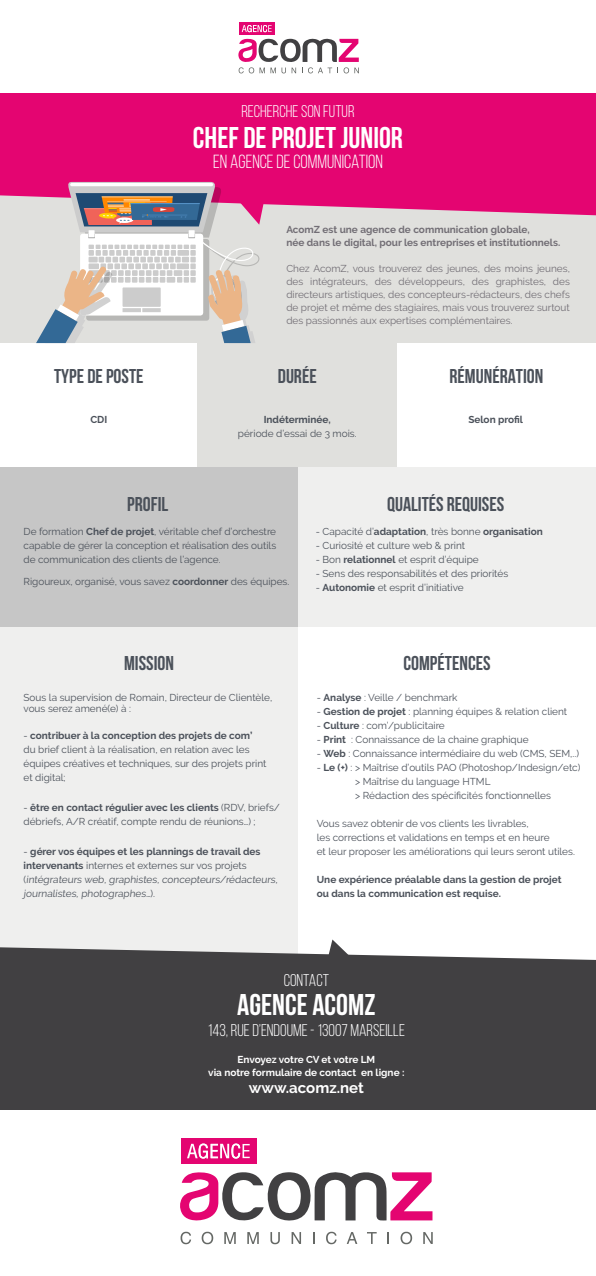
<style>
.page{position:relative;width:596px;height:1276px;background:#fff}
.page>*{position:absolute;margin:0;border:0;box-sizing:border-box;transform-origin:0 0}
.t1{font:700 30px "Bebas Neue";color:#fff}
.t2{font:700 20px "Bebas Neue";color:#4b515a}
.t3{font:19px "Bebas Neue";color:#fff}
.t4{font:17px "Bebas Neue";color:#fff}
.t5{font:700 15px "Raleway";color:#fff}
.t6{font:10px/14px "Raleway";color:#4b515a}
.t7{font:10px/13px "Raleway";color:#726e75;text-align:justify}
.t8{font:700 10px/14px "Raleway";color:#4b515a}
.t9{font:700 10px/13px "Raleway";color:#726e75}
.t10{font:700 10px/13px "Raleway";color:#fff;text-align:center}
.s1{font-weight:700}
.s2{font-weight:400}
</style>
<div class="page">
<div style="left:0;top:626px;width:298px;height:375px;background:#efefee"></div>
<svg style="left:0;top:947px;width:595px;height:87px;fill:#414042"></svg>
<svg style="left:326px;top:939px;width:27px;height:23px"></svg>
<div style="left:0;top:1034px;width:595px;height:75px;background:#414042"></div>
<div style="left:198px;top:343px;width:198px;height:124px;background:#e0e0dd"></div>
<div style="left:0;top:106px;width:595px;height:237px;background:#e0e0dd"></div>
<div style="left:0;top:93px;width:595px;height:122px;background:#e40571"></div>
<div style="left:298px;top:467px;width:297px;height:159px;background:#efefee"></div>
<div style="left:0;top:467px;width:298px;height:159px;background:#c6c6c6"></div>
<svg style="left:36px;top:182px;width:229px;height:161px"></svg>
<svg style="left:180px;top:1231px;width:11px;height:13px"></svg>
<svg style="left:201px;top:1231px;width:12px;height:13px"></svg>
<svg style="left:224px;top:1232px;width:11px;height:12px"></svg>
<svg style="left:247px;top:1232px;width:11px;height:12px"></svg>
<svg style="left:270px;top:1232px;width:10px;height:12px"></svg>
<svg style="left:291px;top:1232px;width:10px;height:12px"></svg>
<svg style="left:313px;top:1232px;width:1px;height:12px"></svg>
<svg style="left:326px;top:1231px;width:10px;height:13px"></svg>
<svg style="left:346px;top:1232px;width:11px;height:12px"></svg>
<svg style="left:367px;top:1232px;width:9px;height:12px"></svg>
<svg style="left:387px;top:1232px;width:2px;height:12px"></svg>
<svg style="left:400px;top:1231px;width:12px;height:13px"></svg>
<svg style="left:423px;top:1232px;width:9px;height:12px"></svg>
<div style="left:181px;top:1138px;width:75px;height:25px;background:#e40571"></div>
<svg style="left:180px;top:1172px;width:252px;height:49px"></svg>
<svg style="left:187px;top:1143px;width:62px;height:15px"></svg>
<div style="left:238px;top:23px;width:36px;height:12px;background:#e40571"></div>
<svg style="left:238px;top:38px;width:120px;height:35px"></svg>
<svg style="left:241px;top:25px;width:30px;height:7px"></svg>
<h3 class="t4" style="left:241px;top:102px;width:115px">RECHERCHE SON FUTUR</h3>
<h1 class="t1" style="left:193px;top:121px;width:211px">CHEF DE PROJET JUNIOR</h1>
<h3 class="t3" style="left:213px;top:152px;width:171px">EN AGENCE DE COMMUNICATION</h3>
<p class="t9" style="left:286px;top:223px;width:275px">AcomZ est une agence de communication globale,<br>née dans le digital, pour les entreprises et institutionnels.</p>
<p class="t7" style="left:286px;top:262px;width:285px">Chez AcomZ, vous trouverez des jeunes, des moins jeunes, des intégrateurs, des développeurs, des graphistes, des directeurs artistiques, des concepteurs-rédacteurs, des chefs de projet et même des stagiaires, mais vous trouverez surtout des passionnés aux expertises complémentaires.</p>
<h2 class="t2" style="left:54px;top:365px;width:91px">TYPE DE POSTE</h2>
<h2 class="t2" style="left:278px;top:365px;width:39px">DURÉE</h2>
<h2 class="t2" style="left:449px;top:365px;width:74px">RÉMUNÉRATION</h2>
<p class="t8" style="left:90px;top:412px;width:18px">CDI</p>
<p class="t8" style="left:263px;top:412px;width:69px">Indéterminée,</p>
<p class="t6" style="left:238px;top:426px;width:120px">période d’essai de 3 mois.</p>
<h2 class="t2" style="left:127px;top:493px;width:43px">PROFIL</h2>
<p class="t8" style="left:468px;top:412px;width:56px">Selon profil</p>
<h2 class="t2" style="left:387px;top:493px;width:91px">QUALITÉS REQUISES</h2>
<p class="t6" style="left:24px;top:524px;width:254px;text-align:justify">De formation <span class="s1">Chef de projet</span>, véritable chef d’orchestre capable de gérer la conception et réalisation des outils de communication des clients de l’agence.</p>
<p class="t6" style="left:24px;top:575px;width:267px">Rigoureux, organisé, vous savez <span class="s1">coordonner</span> des équipes.</p>
<h2 class="t2" style="left:124px;top:652px;width:51px">MISSION</h2>
<p class="t6" style="left:24px;top:691px;width:250px;line-height:11px">Sous la supervision de Romain, Directeur de Clientèle, vous serez amené(e) à :</p>
<p class="t6" style="left:24px;top:728px;width:244px">- <span class="s1">contribuer à la conception des projets de com’ </span>du brief client à la réalisation, en relation avec les équipes créatives et techniques, sur des projets print et digital;</p>
<p class="t6" style="left:24px;top:800px;width:258px">- <span class="s1">être en contact régulier avec les clients</span> (RDV, briefs/ débriefs, A/R créatif, compte rendu de réunions…) ;</p>
<p class="t6" style="left:24px;top:844px;width:257px">- <span class="s1">gérer vos équipes et les plannings de travail des intervenants</span> internes et externes sur vos projets (intégrateurs web, graphistes, concepteurs/rédacteurs, journalistes, photographes…).</p>
<p class="t8" style="left:315px;top:524px;width:228px"><span class="s2">- Capacité d’</span>adaptation<span class="s2">, très bonne</span> organisation</p>
<p class="t6" style="left:315px;top:538px;width:151px">- Curiosité et culture web &amp; print</p>
<p class="t6" style="left:315px;top:552px;width:164px">- Bon <span class="s1">relationnel</span> et esprit d’équipe</p>
<p class="t6" style="left:315px;top:566px;width:194px">- Sens des responsabilités et des priorités</p>
<p class="t6" style="left:315px;top:580px;width:149px">- <span class="s1">Autonomie</span> et esprit d’initiative</p>
<h2 class="t2" style="left:403px;top:652px;width:50px">COMPÉTENCES</h2>
<p class="t6" style="left:316px;top:690px;width:142px">- <span class="s1">Analyse</span> : Veille / benchmark</p>
<p class="t6" style="left:316px;top:704px;width:252px">- <span class="s1">Gestion de projet</span> : planning équipes &amp; relation client</p>
<p class="t6" style="left:316px;top:718px;width:129px">- <span class="s1">Culture</span> : com’/publicitaire</p>
<p class="t6" style="left:316px;top:732px;width:213px">- <span class="s1">Print</span> : Connaissance de la chaine graphique</p>
<p class="t6" style="left:316px;top:746px;width:263px">- <span class="s1">Web</span> : Connaissance intermédiaire du web (CMS, SEM,..)</p>
<p class="t6" style="left:355px;top:760px;width:227px;text-indent:-38px">- <span class="s1">Le (+)</span> : &gt; Maîtrise d’outils PAO (Photoshop/Indesign/etc) &gt; Maîtrise du language HTML<br>&gt; Rédaction des spécificités fonctionnelles</p>
<p class="t6" style="left:316px;top:816px;width:259px">Vous savez obtenir de vos clients les livrables,<br>les corrections et validations en temps et en heure<br>et leur proposer les améliorations qui leurs seront utiles.</p>
<p class="t8" style="left:316px;top:872px;width:246px">Une expérience préalable dans la gestion de projet ou dans la communication est requise.</p>
<h3 class="t4" style="left:283px;top:971px;width:47px">CONTACT</h3>
<h1 class="t1" style="left:237px;top:988px;width:140px">AGENCE ACOMZ</h1>
<h3 class="t4" style="left:208px;top:1020px;width:198px">143, RUE D’ENDOUME - 13007 MARSEILLE</h3>
<p class="t10" style="left:208px;top:1053px;width:198px">Envoyez votre CV et votre LM<br>via notre formulaire de contact en ligne :</p>
<h3 class="t5" style="left:249px;top:1079px;width:116px">www.acomz.net</h3>
</div>
